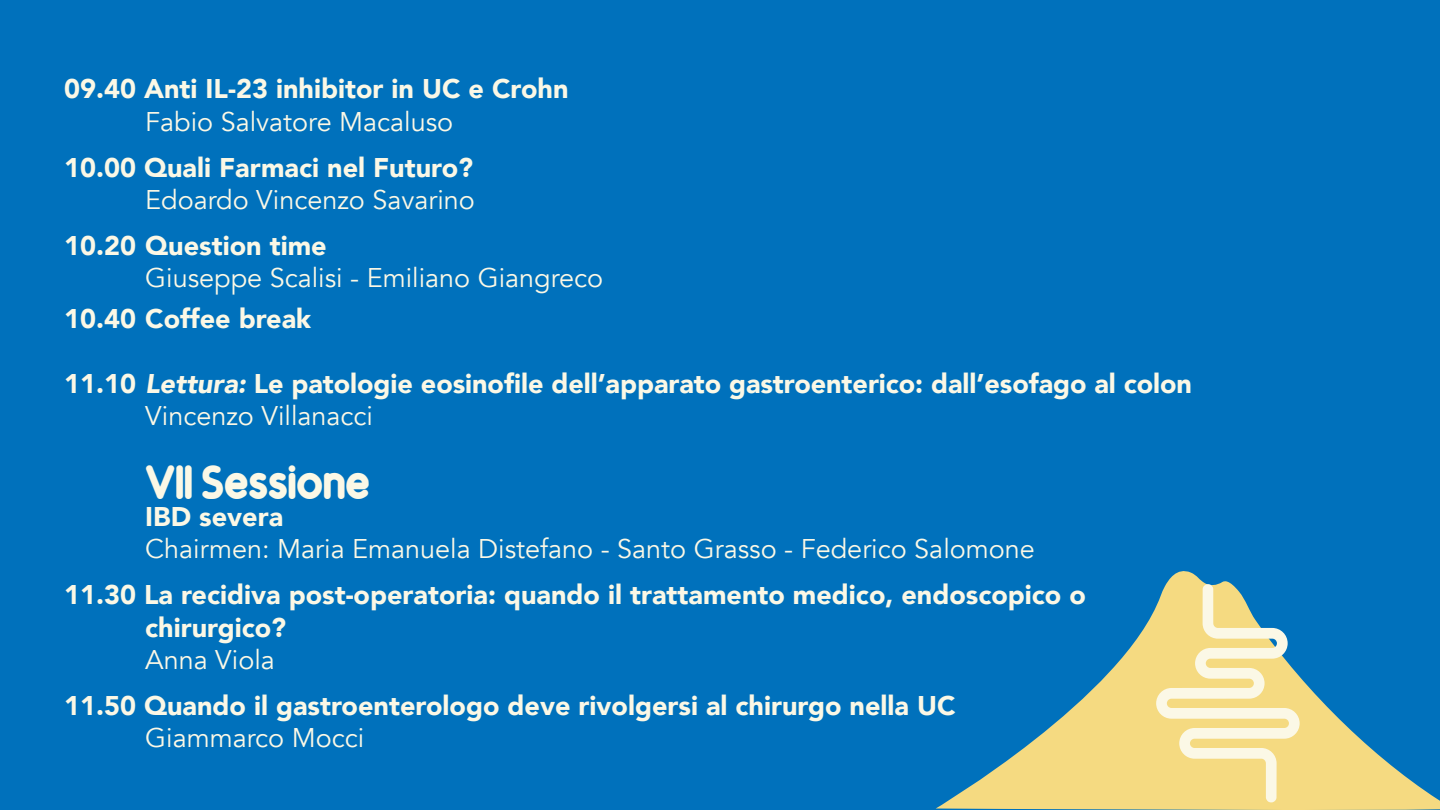
<style>
.page{position:relative;width:1440px;height:810px;background:#0071bc}
.page>*{position:absolute;margin:0;border:0;box-sizing:border-box;transform-origin:0 0}
.t1{font:34.5px "Rede Rounded F24";color:#fbf8e6}
.t2{font:900 27px/32.4px "Avenir";color:#fbf8e6}
.t3{font:27px "Avenir";color:#fbf8e6}
.s1{font-style:italic}
.s2{font-weight:400}
</style>
<div class="page">
<svg style="left:936px;top:571px;width:504px;height:239px"></svg>
<svg style="left:1156px;top:584px;width:144px;height:218px;background:#ded7a2"></svg>
<p class="t2" style="left:64px;top:74px;width:506px">09.40 Anti IL-23 inhibitor in UC e Crohn</p>
<p class="t3" style="left:145px;top:104px;width:310px">Fabio Salvatore Macaluso</p>
<p class="t2" style="left:64px;top:152px;width:410px">10.00 Quali Farmaci nel Futuro?</p>
<p class="t3" style="left:145px;top:182px;width:331px">Edoardo Vincenzo Savarino</p>
<p class="t2" style="left:64px;top:230px;width:264px">10.20 Question time</p>
<p class="t3" style="left:145px;top:260px;width:460px">Giuseppe Scalisi - Emiliano Giangreco</p>
<p class="t2" style="left:64px;top:303px;width:248px">10.40 Coffee break</p>
<p class="t2" style="left:145px;top:368px;width:1048px;text-indent:-81px">11.10 <span class="s1">Lettura:</span> Le patologie eosinofile dell’apparato gastroenterico: dall’esofago al colon<br><span class="s2">Vincenzo Villanacci</span></p>
<p class="t1" style="left:145px;top:459px;width:226px">VII Sessione</p>
<p class="t2" style="left:145px;top:501px;width:139px">IBD severa</p>
<p class="t3" style="left:145px;top:531px;width:891px">Chairmen: Maria Emanuela Distefano - Santo Grasso - Federico Salomone</p>
<p class="t2" style="left:145px;top:579px;width:942px;text-indent:-81px">11.30 La recidiva post-operatoria: quando il trattamento medico, endoscopico o chirurgico?</p>
<p class="t3" style="left:145px;top:642px;width:131px">Anna Viola</p>
<p class="t2" style="left:64px;top:690px;width:893px">11.50 Quando il gastroenterologo deve rivolgersi al chirurgo nella UC</p>
<p class="t3" style="left:145px;top:720px;width:221px">Giammarco Mocci</p>
</div>
